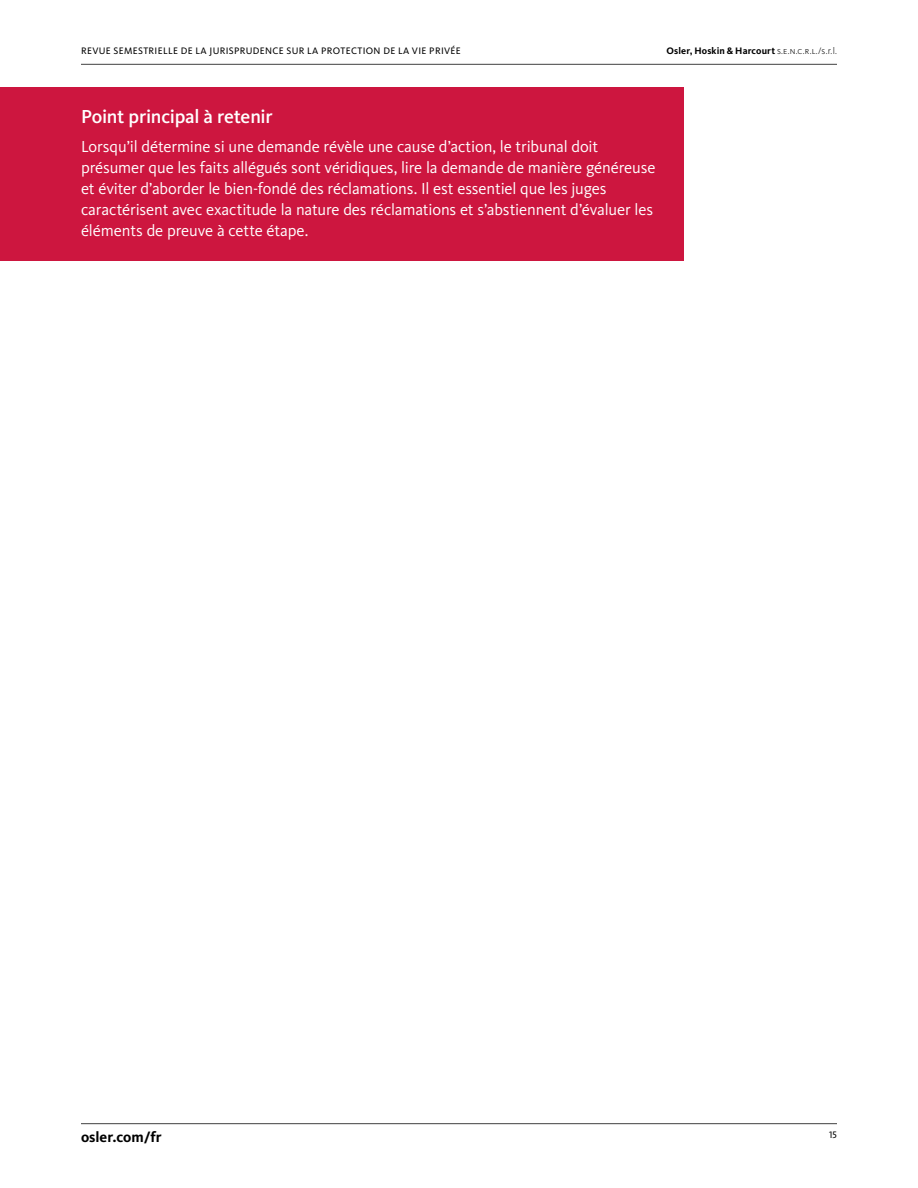
<style>
.page{position:relative;width:918px;height:1188px;background:#fff}
.page>*{position:absolute;margin:0;border:0;box-sizing:border-box;transform-origin:0 0}
.Key_Takeaway_header{font:500 19.5px "Kievit Pro";letter-spacing:-.015em;color:#fff}
.Key_Takeaway_copy{font:16.5px/21px "Kievit Pro";letter-spacing:-.01em;color:#fff}
.t1{font:700 15px "Kievit Pro";color:#000}
.t2{font:9.75px "Kievit Pro";letter-spacing:.035em;color:#000}
.t3{font:700 9.75px "Kievit Pro";letter-spacing:.015em;color:#000}
.s1{font-weight:300}
</style>
<div class="page">
<hr style="left:81px;top:1123px;width:756px;height:1px;background:#414141">
<hr style="left:81px;top:64px;width:756px;height:1px;background:#414141">
<div style="left:0;top:88px;width:683px;height:53px;background:#cd163f"></div>
<div style="left:0;top:140px;width:683px;height:121px;background:#cd163f"></div>
<p class="t2" style="left:81px;top:45px;width:381px">REVUE SEMESTRIELLE DE LA JURISPRUDENCE SUR LA PROTECTION DE LA VIE PRIVÉE</p>
<p class="t3" style="left:666px;top:45px;width:172px">Osler, Hoskin &amp; Harcourt <span class="s1">s.e.n.c.r.l./s.r.l.</span></p>
<p class="Key_Takeaway_header" style="left:81px;top:105px;width:193px">Point principal à retenir</p>
<p class="Key_Takeaway_copy" style="left:81px;top:136px;width:576px">Lorsqu’il détermine si une demande révèle une cause d’action, le tribunal doit présumer que les faits allégués sont véridiques, lire la demande de manière généreuse et éviter d’aborder le bien-fondé des réclamations. Il est essentiel que les juges caractérisent avec exactitude la nature des réclamations et s’abstiennent d’évaluer les éléments de preuve à cette étape.</p>
<p class="t1" style="left:81px;top:1128px;width:82px">osler.com/fr</p>
<p class="t2" style="left:829px;top:1129px;width:9px">15</p>
</div>
